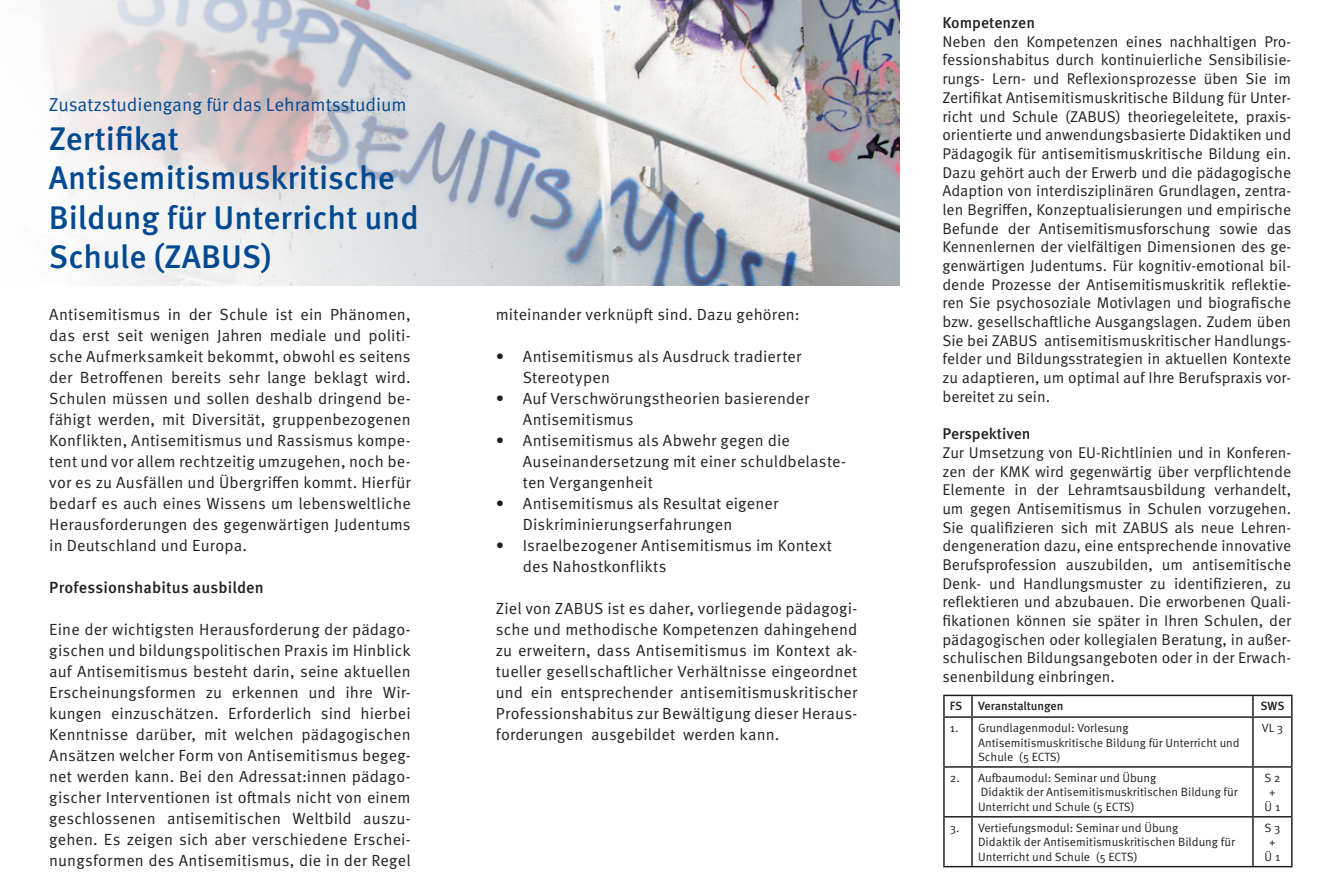
<style>
.page{position:relative;width:1327px;height:893px;background:#fff}
.page>*{position:absolute;margin:0;border:0;box-sizing:border-box;transform-origin:0 0}
.t1{font:500 32.7px/39.3px "Meta Pro";color:#014990}
.t2{font:18.75px "Meta Pro Norm";letter-spacing:-.005em;color:#014990}
.t3{font:16.2px/21px "Meta Pro Norm";letter-spacing:.01em;color:#231f20}
.t4{font:500 16.2px "Meta Pro";letter-spacing:.01em;color:#231f20}
.t5{font:15.6px/18.8px "Meta Pro Norm";color:#231f20;text-align:justify}
.t6{font:500 15.6px "Meta Pro";color:#231f20}
.t7{font:12px/14.4px "Meta Pro Norm";color:#231f20}
.t8{font:500 12px "Meta Pro";letter-spacing:-.005em;color:#231f20}
</style>
<div class="page">
<img style="left:40px;top:0;width:860px;height:285px">
<hr style="left:972px;top:695px;width:281px;height:1px;background:#231f20">
<svg style="left:943px;top:695px;width:29px;height:21px"></svg>
<hr style="left:1253px;top:695px;width:39px;height:1px;background:#231f20">
<svg style="left:1252px;top:696px;width:1px;height:20px"></svg>
<svg style="left:1291px;top:696px;width:1px;height:20px"></svg>
<hr style="left:943px;top:716px;width:29px;height:2px;background:#231f20">
<hr style="left:943px;top:718px;width:1px;height:48px;background:#231f20">
<hr style="left:972px;top:716px;width:281px;height:2px;background:#231f20">
<hr style="left:971px;top:718px;width:1px;height:48px;background:#231f20">
<hr style="left:1253px;top:716px;width:39px;height:2px;background:#231f20">
<hr style="left:1252px;top:718px;width:1px;height:48px;background:#231f20">
<hr style="left:1291px;top:718px;width:1px;height:48px;background:#231f20">
<hr style="left:943px;top:766px;width:29px;height:2px;background:#231f20">
<hr style="left:943px;top:768px;width:1px;height:48px;background:#231f20">
<hr style="left:972px;top:766px;width:281px;height:2px;background:#231f20">
<hr style="left:971px;top:768px;width:1px;height:48px;background:#231f20">
<hr style="left:1253px;top:766px;width:39px;height:2px;background:#231f20">
<hr style="left:1252px;top:768px;width:1px;height:48px;background:#231f20">
<hr style="left:1291px;top:768px;width:1px;height:48px;background:#231f20">
<svg style="left:943px;top:816px;width:29px;height:1px"></svg>
<hr style="left:943px;top:817px;width:1px;height:49px;background:#231f20">
<hr style="left:972px;top:816px;width:281px;height:1px;background:#231f20">
<hr style="left:971px;top:817px;width:1px;height:49px;background:#231f20">
<hr style="left:1253px;top:816px;width:39px;height:1px;background:#231f20">
<hr style="left:1252px;top:817px;width:1px;height:49px;background:#231f20">
<hr style="left:1291px;top:817px;width:1px;height:49px;background:#231f20">
<svg style="left:943px;top:866px;width:29px;height:1px"></svg>
<hr style="left:972px;top:866px;width:281px;height:1px;background:#231f20">
<hr style="left:1253px;top:866px;width:39px;height:1px;background:#231f20">
<p class="t2" style="left:49px;top:90px;width:359px">Zusatzstudiengang für das Lehramtsstudium</p>
<h1 class="t1" style="left:49px;top:117px;width:371px">Zertifikat<br>Antisemitismuskritische<br>Bildung für Unterricht und<br>Schule (ZABUS)</h1>
<p class="t3" style="left:49px;top:303px;width:363px;text-align:justify">Antisemitismus in der Schule ist ein Phänomen, das erst seit wenigen Jahren mediale und politi&shy;sche Aufmerksamkeit bekommt, obwohl es seitens der Betroffenen bereits sehr lange beklagt wird.<br>Schulen müssen und sollen deshalb dringend be&shy;fähigt werden, mit Diversität, gruppenbezogenen Konflikten, Antisemitismus und Rassismus kompe&shy;tent und vor allem rechtzeitig umzugehen, noch be&shy;vor es zu Ausfällen und Übergriffen kommt. Hierfür bedarf es auch eines Wissens um lebensweltliche Herausforderungen des gegenwärtigen Judentums in Deutschland und Europa.</p>
<p class="t4" style="left:49px;top:575px;width:216px">Professionshabitus ausbilden</p>
<p class="t3" style="left:49px;top:618px;width:363px;text-align:justify">Eine der wichtigsten Herausforderung der pädago&shy;gischen und bildungspolitischen Praxis im Hinblick auf Antisemitismus besteht darin, seine aktuellen Erscheinungsformen zu erkennen und ihre Wir&shy;kungen einzuschätzen. Erforderlich sind hierbei Kenntnisse darüber, mit welchen pädagogischen Ansätzen welcher Form von Antisemitismus begeg&shy;net werden kann. Bei den Adressat:innen pädago&shy;gischer Interventionen ist oftmals nicht von einem geschlossenen antisemitischen Weltbild auszu&shy;gehen. Es zeigen sich aber verschiedene Erschei&shy;nungsformen des Antisemitismus, die in der Regel</p>
<p class="t3" style="left:496px;top:303px;width:305px">miteinander verknüpft sind. Dazu gehören:</p>
<p class="t3" style="left:523px;top:345px;width:280px;text-indent:-27px">• Antisemitismus als Ausdruck tradierter<br>Stereotypen</p>
<p class="t3" style="left:523px;top:387px;width:288px;text-indent:-27px">• Auf Verschwörungstheorien basierender<br>Antisemitismus</p>
<p class="t3" style="left:523px;top:429px;width:325px;text-indent:-27px">• Antisemitismus als Abwehr gegen die<br>Auseinandersetzung mit einer schuldbelaste&shy;ten Vergangenheit</p>
<p class="t3" style="left:523px;top:492px;width:257px;text-indent:-27px">• Antisemitismus als Resultat eigener<br>Diskriminierungserfahrungen</p>
<p class="t3" style="left:523px;top:534px;width:311px;text-indent:-27px">• Israelbezogener Antisemitismus im Kontext des Nahostkonflikts</p>
<p class="t3" style="left:496px;top:597px;width:363px;text-align:justify">Ziel von ZABUS ist es daher, vorliegende pädagogi&shy;sche und methodische Kompetenzen dahingehend zu erweitern, dass Antisemitismus im Kontext ak&shy;tueller gesellschaftlicher Verhältnisse eingeordnet und ein entsprechender antisemitismuskritischer Professionshabitus zur Bewältigung dieser Heraus&shy;forderungen ausgebildet werden kann.</p>
<p class="t6" style="left:942px;top:11px;width:94px">Kompetenzen</p>
<p class="t5" style="left:942px;top:31px;width:350px">Neben den Kompetenzen eines nachhaltigen Pro&shy;fessionshabitus durch kontinuierliche Sensibilisie&shy;rungs- Lern- und Reflexionsprozesse üben Sie im Zertifikat Antisemitismuskritische Bildung für Unter&shy;richt und Schule (ZABUS) theoriegeleitete, praxis&shy;orientierte und anwendungsbasierte Didaktiken und Pädagogik für antisemitismuskritische Bildung ein.<br>Dazu gehört auch der Erwerb und die pädagogische Adaption von interdisziplinären Grundlagen, zentra&shy;len Begriffen, Konzeptualisierungen und empirische Befunde der Antisemitismusforschung sowie das Kennenlernen der vielfältigen Dimensionen des ge&shy;genwärtigen Judentums. Für kognitiv-emotional bil&shy;dende Prozesse der Antisemitismuskritik reflektie&shy;ren Sie psychosoziale Motivlagen und biografische bzw. gesellschaftliche Ausgangslagen. Zudem üben Sie bei ZABUS antisemitismuskritischer Handlungs&shy;felder und Bildungsstrategien in aktuellen Kontexte zu adaptieren, um optimal auf Ihre Berufspraxis vor&shy;bereitet zu sein.</p>
<p class="t6" style="left:942px;top:422px;width:90px">Perspektiven</p>
<p class="t5" style="left:942px;top:442px;width:350px">Zur Umsetzung von EU-Richtlinien und in Konferen&shy;zen der KMK wird gegenwärtig über verpflichtende Elemente in der Lehramtsausbildung verhandelt, um gegen Antisemitismus in Schulen vorzugehen.<br>Sie qualifizieren sich mit ZABUS als neue Lehren&shy;dengeneration dazu, eine entsprechende innovative Berufsprofession auszubilden, um antisemitische Denk- und Handlungsmuster zu identifizieren, zu reflektieren und abzubauen. Die erworbenen Quali&shy;fikationen können sie später in Ihren Schulen, der pädagogischen oder kollegialen Beratung, in außer&shy;schulischen Bildungsangeboten oder in der Erwach&shy;senenbildung einbringen.</p>
<p class="t8" style="left:950px;top:697px;width:14px">FS</p>
<p class="t8" style="left:978px;top:697px;width:87px">Veranstaltungen</p>
<p class="t8" style="left:1260px;top:697px;width:25px">SWS</p>
<p class="t7" style="left:978px;top:720px;width:263px;text-indent:-28px">1. Grundlagenmodul: Vorlesung<br>Antisemitismuskritische Bildung für Unterricht und<br>Schule (5 ECTS)</p>
<p class="t7" style="left:1261px;top:720px;width:23px">VL 3</p>
<p class="t7" style="left:978px;top:770px;width:261px;text-indent:-28px">2. Aufbaumodul: Seminar und Übung<br>Didaktik der Antisemitismuskritischen Bildung für<br>Unterricht und Schule (5 ECTS)</p>
<p class="t7" style="left:1264px;top:770px;width:18px;text-align:center">S 2 +<br>Ü 1</p>
<p class="t7" style="left:978px;top:820px;width:258px;text-indent:-28px">3. Vertiefungsmodul: Seminar und Übung<br>Didaktik der Antisemitismuskritischen Bildung für<br>Unterricht und Schule (5 ECTS)</p>
<p class="t7" style="left:1264px;top:820px;width:17px;text-align:center">S 3 +<br>Ü 1</p>
</div>
